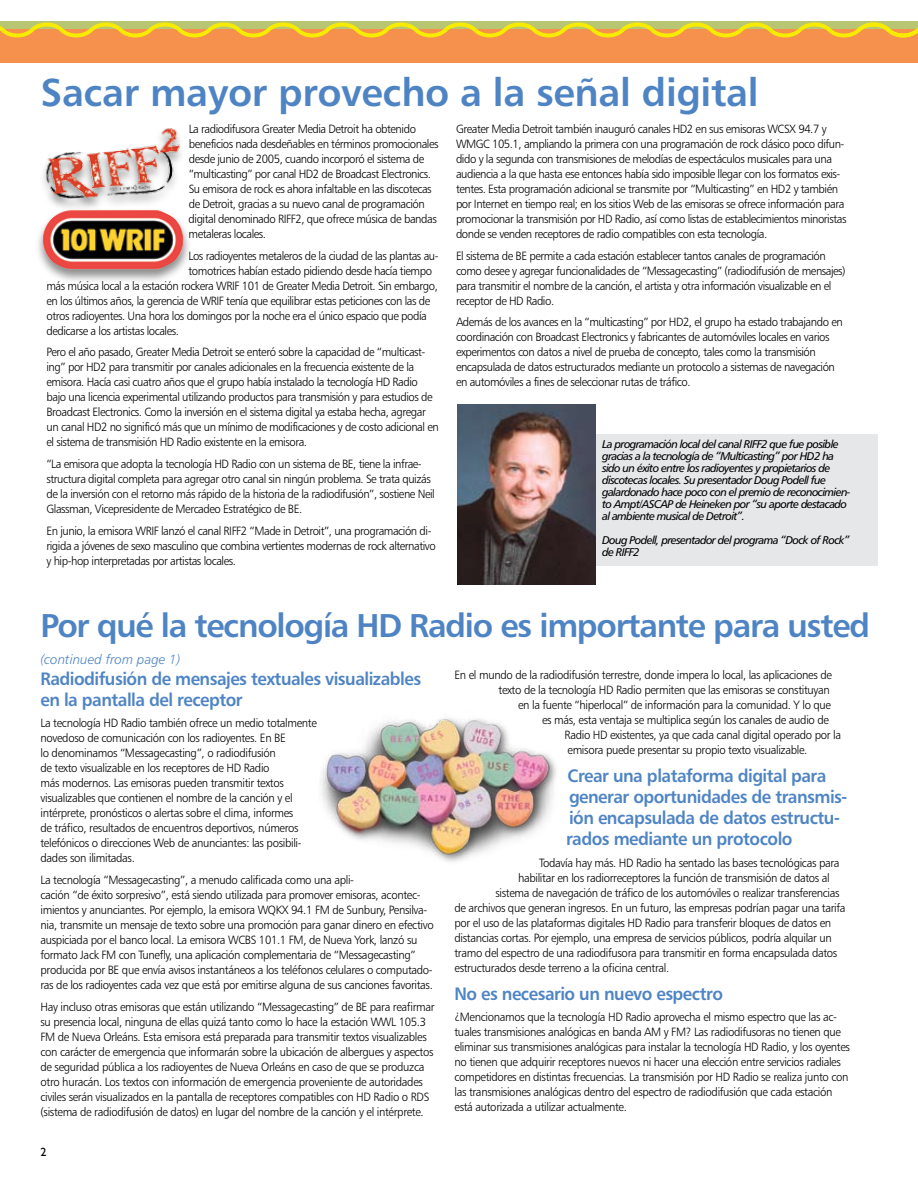
<style>
.page{position:relative;width:918px;height:1188px;background:#fff}
.page>*{position:absolute;margin:0;border:0;box-sizing:border-box;transform-origin:0 0}
.t1{font:39px "Humanist 777 BT Bold B";letter-spacing:-.01em;color:#4e84c4}
.t2{font:33px "Humanist 777 BT Bold B";letter-spacing:-.04em;color:#4e84c4}
.t3{font:18px/21px "Humanist 777 BT Bold B";letter-spacing:-.03em;color:#4e84c4;scale:.95 1}
.t4{font:13.5px "Humanist 777 BT Light Italic B";color:#4e84c4}
.t5{font:12px/15px "Humanist 777 BT Light B";letter-spacing:-.03em;color:#000;scale:.95 1}
.t6{font:11.25px/12px "Humanist 777 BT Italic B";letter-spacing:-.06em;color:#000}
</style>
<div class="page">
<div style="left:0;top:28px;width:918px;height:35px;background:#f5904d"></div>
<svg style="left:0;top:21px;width:918px;height:17px"></svg>
<div style="left:594px;top:434px;width:284px;height:132px;background:#e6e7e8"></div>
<div style="left:37px;top:126px;width:150px;height:87px;background:#000;opacity:.45"></div>
<img style="left:45px;top:126px;width:137px;height:73px">
<img style="left:457px;top:405px;width:139px;height:180px">
<div style="left:33px;top:206px;width:160px;height:80px;background:#000;opacity:.45"></div>
<img style="left:42px;top:210px;width:143px;height:59px">
<img style="left:321px;top:718px;width:234px;height:144px">
<h1 class="t1" style="left:41px;top:67px;width:720px">Sacar mayor provecho a la señal digital</h1>
<p class="t5" style="left:189px;top:121px;width:265px">La radiodifusora Greater Media Detroit ha obtenido beneficios nada desdeñables en términos promocionales desde junio de 2005, cuando incorporó el sistema de “multicasting” por canal HD2 de Broadcast Electronics.<br>Su emisora de rock es ahora infaltable en las discotecas de Detroit, gracias a su nuevo canal de programación digital denominado RIFF2, que ofrece música de bandas metaleras locales.</p>
<p class="t5" style="left:189px;top:248px;width:265px">Los radioyentes metaleros de la ciudad de las plantas au-</p>
<p class="t5" style="left:189px;top:263px;width:258px">tomotrices habían estado pidiendo desde hacía tiempo</p>
<p class="t5" style="left:46px;top:278px;width:414px">más música local a la estación rockera WRIF 101 de Greater Media Detroit. Sin embargo,</p>
<p class="t5" style="left:46px;top:293px;width:406px">en los últimos años, la gerencia de WRIF tenía que equilibrar estas peticiones con las de</p>
<p class="t5" style="left:46px;top:308px;width:402px">otros radioyentes. Una hora los domingos por la noche era el único espacio que podía</p>
<p class="t5" style="left:46px;top:323px;width:141px">dedicarse a los artistas locales.</p>
<p class="t5" style="left:46px;top:345px;width:414px">Pero el año pasado, Greater Media Detroit se enteró sobre la capacidad de “multicast&shy;ing” por HD2 para transmitir por canales adicionales en la frecuencia existente de la emisora. Hacía casi cuatro años que el grupo había instalado la tecnología HD Radio bajo una licencia experimental utilizando productos para transmisión y para estudios de Broadcast Electronics. Como la inversión en el sistema digital ya estaba hecha, agregar un canal HD2 no significó más que un mínimo de modificaciones y de costo adicional en el sistema de transmisión HD Radio existente en la emisora.</p>
<p class="t5" style="left:46px;top:456px;width:410px">“La emisora que adopta la tecnología HD Radio con un sistema de BE, tiene la infrae&shy;structura digital completa para agregar otro canal sin ningún problema. Se trata quizás de la inversión con el retorno más rápido de la historia de la radiodifusión”, sostiene Neil Glassman, Vicepresidente de Mercadeo Estratégico de BE.</p>
<p class="t5" style="left:46px;top:523px;width:411px">En junio, la emisora WRIF lanzó el canal RIFF2 “Made in Detroit”, una programación di&shy;rigida a jóvenes de sexo masculino que combina vertientes modernas de rock alternativo y hip-hop interpretadas por artistas locales.</p>
<p class="t5" style="left:456px;top:121px;width:413px">Greater Media Detroit también inauguró canales HD2 en sus emisoras WCSX 94.7 y WMGC 105.1, ampliando la primera con una programación de rock clásico poco difun&shy;dido y la segunda con transmisiones de melodías de espectáculos musicales para una audiencia a la que hasta ese entonces había sido imposible llegar con los formatos exis&shy;tentes. Esta programación adicional se transmite por “Multicasting” en HD2 y también por Internet en tiempo real; en los sitios Web de las emisoras se ofrece información para promocionar la transmisión por HD Radio, así como listas de establecimientos minoristas donde se venden receptores de radio compatibles con esta tecnología.</p>
<p class="t5" style="left:456px;top:248px;width:412px">El sistema de BE permite a cada estación establecer tantos canales de programación como desee y agregar funcionalidades de “Messagecasting” (radiodifusión de mensajes) para transmitir el nombre de la canción, el artista y otra información visualizable en el receptor de HD Radio.</p>
<p class="t5" style="left:456px;top:315px;width:409px">Además de los avances en la “multicasting” por HD2, el grupo ha estado trabajando en coordinación con Broadcast Electronics y fabricantes de automóviles locales en varios experimentos con datos a nivel de prueba de concepto, tales como la transmisión encapsulada de datos estructurados mediante un protocolo a sistemas de navegación en automóviles a fines de seleccionar rutas de tráfico.</p>
<p class="t6" style="left:602px;top:438px;width:250px">La programación local del canal RIFF2 que fue posible gracias a la tecnología de “Multicasting” por HD2 ha sido un éxito entre los radioyentes y propietarios de discotecas locales. Su presentador Doug Podell fue galardonado hace poco con el premio de reconocimien&shy;to Ampt/ASCAP de Heineken por “su aporte destacado al ambiente musical de Detroit”.</p>
<p class="t6" style="left:602px;top:534px;width:249px">Doug Podell, presentador del programa “Dock of Rock” de RIFF2</p>
<h2 class="t2" style="left:40px;top:605px;width:831px">Por qué la tecnología HD Radio es importante para usted</h2>
<p class="t4" style="left:40px;top:651px;width:142px">(continued from page 1)</p>
<h3 class="t3" style="left:40px;top:667px;width:402px">Radiodifusión de mensajes textuales visualizables en la pantalla del receptor</h3>
<p class="t5" style="left:40px;top:715px;width:292px">La tecnología HD Radio también ofrece un medio totalmente novedoso de comunicación con los radioyentes. En BE<br>lo denominamos “Messagecasting”, o radiodifusión<br>de texto visualizable en los receptores de HD Radio<br>más modernos. Las emisoras pueden transmitir textos visualizables que contienen el nombre de la canción y el intérprete, pronósticos o alertas sobre el clima, informes<br>de tráfico, resultados de encuentros deportivos, números telefónicos o direcciones Web de anunciantes: las posibili&shy;dades son ilimitadas.</p>
<p class="t5" style="left:40px;top:872px;width:415px">La tecnología “Messagecasting”, a menudo calificada como una apli-<br>cación “de éxito sorpresivo”, está siendo utilizada para promover emisoras, acontec&shy;imientos y anunciantes. Por ejemplo, la emisora WQKX 94.1 FM de Sunbury, Pensilva&shy;nia, transmite un mensaje de texto sobre una promoción para ganar dinero en efectivo auspiciada por el banco local. La emisora WCBS 101.1 FM, de Nueva York, lanzó su formato Jack FM con Tunefly, una aplicación complementaria de “Messagecasting” producida por BE que envía avisos instantáneos a los teléfonos celulares o computado&shy;ras de los radioyentes cada vez que está por emitirse alguna de sus canciones favoritas.</p>
<p class="t5" style="left:40px;top:999px;width:416px">Hay incluso otras emisoras que están utilizando “Messagecasting” de BE para reafirmar su presencia local, ninguna de ellas quizá tanto como lo hace la estación WWL 105.3<br>FM de Nueva Orleáns. Esta emisora está preparada para transmitir textos visualizables con carácter de emergencia que informarán sobre la ubicación de albergues y aspectos de seguridad pública a los radioyentes de Nueva Orleáns en caso de que se produzca otro huracán. Los textos con información de emergencia proveniente de autoridades civiles serán visualizados en la pantalla de receptores compatibles con HD Radio o RDS (sistema de radiodifusión de datos) en lugar del nombre de la canción y el intérprete.</p>
<p class="t5" style="left:454px;top:667px;width:399px">En el mundo de la radiodifusión terrestre, donde impera lo local, las aplicaciones de</p>
<p class="t5" style="left:499px;top:682px;width:350px">texto de la tecnología HD Radio permiten que las emisoras se constituyan</p>
<p class="t5" style="left:518px;top:697px;width:331px">en la fuente “hiperlocal” de información para la comunidad. Y lo que</p>
<p class="t5" style="left:542px;top:712px;width:304px">es más, esta ventaja se multiplica según los canales de audio de</p>
<p class="t5" style="left:565px;top:727px;width:293px">Radio HD existentes, ya que cada canal digital operado por la</p>
<p class="t5" style="left:568px;top:742px;width:254px">emisora puede presentar su propio texto visualizable.</p>
<h3 class="t3" style="left:566px;top:765px;width:298px">Crear una plataforma digital para generar oportunidades de transmis&shy;ión encapsulada de datos estructu&shy;rados mediante un protocolo</h3>
<p class="t5" style="left:539px;top:855px;width:318px">Todavía hay más. HD Radio ha sentado las bases tecnológicas para</p>
<p class="t5" style="left:518px;top:870px;width:330px">habilitar en los radiorreceptores la función de transmisión de datos al</p>
<p class="t5" style="left:496px;top:885px;width:364px">sistema de navegación de tráfico de los automóviles o realizar transferencias</p>
<p class="t5" style="left:454px;top:900px;width:413px">de archivos que generan ingresos. En un futuro, las empresas podrían pagar una tarifa</p>
<p class="t5" style="left:454px;top:915px;width:398px">por el uso de las plataformas digitales HD Radio para transferir bloques de datos en</p>
<p class="t5" style="left:454px;top:930px;width:399px">distancias cortas. Por ejemplo, una empresa de servicios públicos, podría alquilar un</p>
<p class="t5" style="left:454px;top:945px;width:405px">tramo del espectro de una radiodifusora para transmitir en forma encapsulada datos</p>
<p class="t5" style="left:454px;top:960px;width:228px">estructurados desde terreno a la oficina central.</p>
<h3 class="t3" style="left:454px;top:982px;width:284px">No es necesario un nuevo espectro</h3>
<p class="t5" style="left:454px;top:1009px;width:418px">¿Mencionamos que la tecnología HD Radio aprovecha el mismo espectro que las ac&shy;tuales transmisiones analógicas en banda AM y FM? Las radiodifusoras no tienen que eliminar sus transmisiones analógicas para instalar la tecnología HD Radio, y los oyentes no tienen que adquirir receptores nuevos ni hacer una elección entre servicios radiales competidores en distintas frecuencias. La transmisión por HD Radio se realiza junto con las transmisiones analógicas dentro del espectro de radiodifusión que cada estación está autorizada a utilizar actualmente.</p>
</div>
